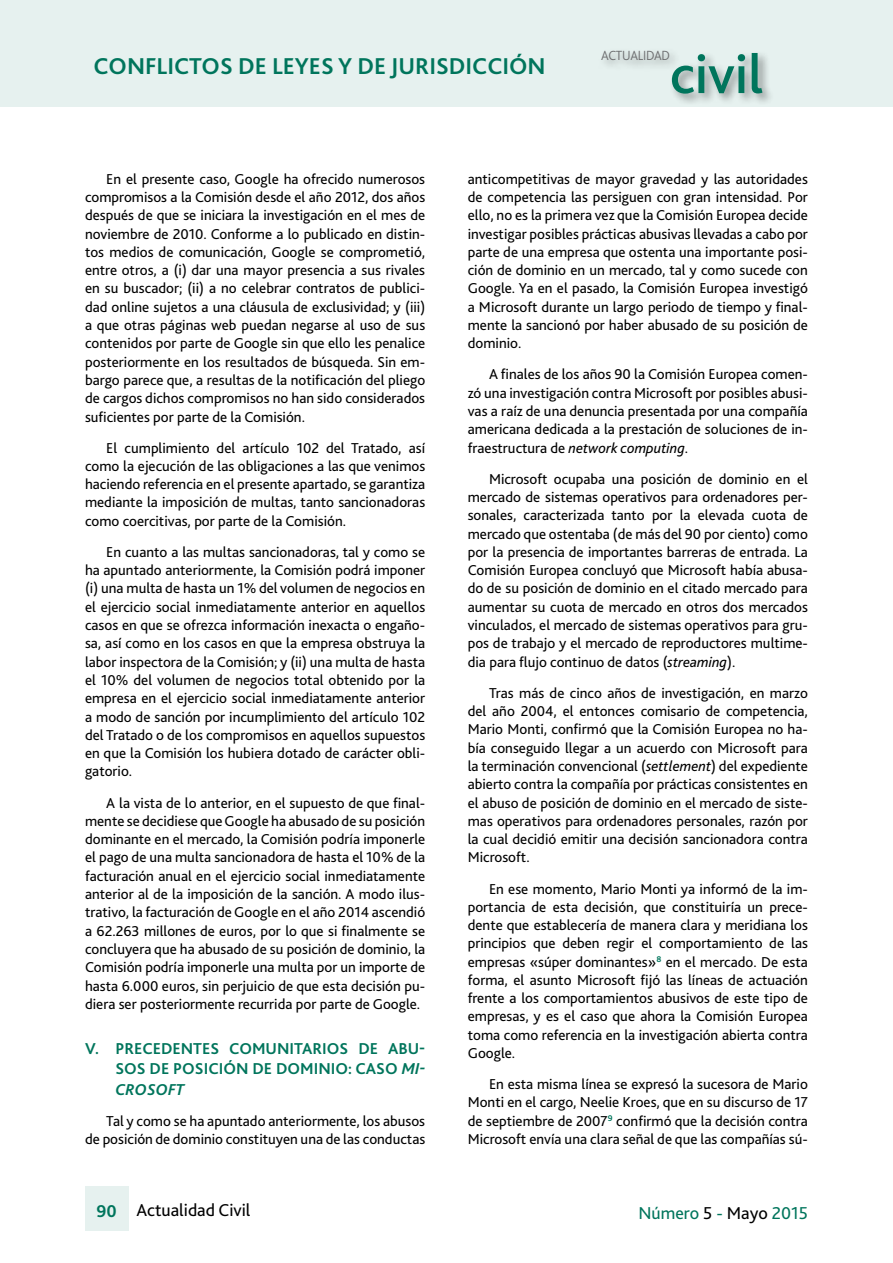
<style>
.page{position:relative;width:893px;height:1263px;background:#fff}
.page>*{position:absolute;margin:0;border:0;box-sizing:border-box;transform-origin:0 0}
.t1{font:500 56.7px "Bliss 2";color:#00755c}
.t2{font:700 24px "Bliss 2";color:#00755c}
.t3{font:18px "Bliss 2";color:#000}
.t4{font:18px "Bliss 2";color:#00755c}
.t5{font:700 16.5px/20.1px "Bliss 2";color:#00755c;text-align:justify}
.t6{font:15px/18.3px "Bliss 2";color:#000;text-align:justify}
.t7{font:300 13.95px "Bliss 2";letter-spacing:-.02em;color:#6b6c6e;scale:.94 1}
.s1{font-style:italic}
.s2{font-weight:700;color:#00755c}
.s3{color:#000}
</style>
<div class="page">
<div style="left:0;top:0;width:893px;height:106px;background:#e6f1ef"></div>
<div style="left:597px;top:47px;width:177px;height:59px;background:#000;opacity:.4"></div>
<div style="left:85px;top:1186px;width:43px;height:44px;background:#e6f1ef"></div>
<p class="t2" style="left:94px;top:51px;width:454px">CONFLICTOS DE LEYES Y DE JURISDICCIÓN</p>
<p class="t7" style="left:601px;top:46px;width:75px">ACTUALIDAD</p>
<p class="t1" style="left:670px;top:39px;width:95px">civil</p>
<p class="t6" style="left:85px;top:169px;width:342px;text-indent:21px">En el presente caso, Google ha ofrecido numerosos compromisos a la Comisión desde el año 2012, dos años después de que se iniciara la investigación en el mes de noviembre de 2010. Conforme a lo publicado en distin&shy;tos medios de comunicación, Google se comprometió, entre otros, a (i) dar una mayor presencia a sus rivales en su buscador; (ii) a no celebrar contratos de publici&shy;dad online sujetos a una cláusula de exclusividad; y (iii) a que otras páginas web puedan negarse al uso de sus contenidos por parte de Google sin que ello les penalice posteriormente en los resultados de búsqueda. Sin em&shy;bargo parece que, a resultas de la notificación del pliego de cargos dichos compromisos no han sido considerados suficientes por parte de la Comisión.</p>
<p class="t6" style="left:85px;top:438px;width:342px;text-indent:21px">El cumplimiento del artículo 102 del Tratado, así como la ejecución de las obligaciones a las que venimos haciendo referencia en el presente apartado, se garantiza mediante la imposición de multas, tanto sancionadoras como coercitivas, por parte de la Comisión.</p>
<p class="t6" style="left:85px;top:542px;width:342px;text-indent:21px">En cuanto a las multas sancionadoras, tal y como se ha apuntado anteriormente, la Comisión podrá imponer (i) una multa de hasta un 1% del volumen de negocios en el ejercicio social inmediatamente anterior en aquellos casos en que se ofrezca información inexacta o engaño&shy;sa, así como en los casos en que la empresa obstruya la labor inspectora de la Comisión; y (ii) una multa de hasta el 10% del volumen de negocios total obtenido por la empresa en el ejercicio social inmediatamente anterior a modo de sanción por incumplimiento del artículo 102 del Tratado o de los compromisos en aquellos supuestos en que la Comisión los hubiera dotado de carácter obli&shy;gatorio.</p>
<p class="t6" style="left:85px;top:793px;width:342px;text-indent:21px">A la vista de lo anterior, en el supuesto de que final&shy;mente se decidiese que Google ha abusado de su posición dominante en el mercado, la Comisión podría imponerle el pago de una multa sancionadora de hasta el 10% de la facturación anual en el ejercicio social inmediatamente anterior al de la imposición de la sanción. A modo ilus&shy;trativo, la facturación de Google en el año 2014 ascendió a 62.263 millones de euros, por lo que si finalmente se concluyera que ha abusado de su posición de dominio, la Comisión podría imponerle una multa por un importe de hasta 6.000 euros, sin perjuicio de que esta decisión pu&shy;diera ser posteriormente recurrida por parte de Google.</p>
<p class="t5" style="left:115px;top:1038px;width:311px;text-indent:-30px">V. PRECEDENTES COMUNITARIOS DE ABU-SOS DE POSICIÓN DE DOMINIO: CASO <span class="s1">MI-CROSOFT</span></p>
<p class="t6" style="left:85px;top:1111px;width:342px;text-align:right">Tal y como se ha apuntado anteriormente, los abusos<br>de posición de dominio constituyen una de las conductas</p>
<p class="t6" style="left:468px;top:169px;width:342px">anticompetitivas de mayor gravedad y las autoridades de competencia las persiguen con gran intensidad. Por ello, no es la primera vez que la Comisión Europea decide investigar posibles prácticas abusivas llevadas a cabo por parte de una empresa que ostenta una importante posi&shy;ción de dominio en un mercado, tal y como sucede con Google. Ya en el pasado, la Comisión Europea investigó a Microsoft durante un largo periodo de tiempo y final&shy;mente la sancionó por haber abusado de su posición de dominio.</p>
<p class="t6" style="left:468px;top:365px;width:342px;text-indent:21px">A finales de los años 90 la Comisión Europea comen&shy;zó una investigación contra Microsoft por posibles abusi&shy;vas a raíz de una denuncia presentada por una compañía americana dedicada a la prestación de soluciones de in&shy;fraestructura de <span class="s1">network computing</span>.</p>
<p class="t6" style="left:468px;top:469px;width:342px;text-indent:21px">Microsoft ocupaba una posición de dominio en el mercado de sistemas operativos para ordenadores per&shy;sonales, caracterizada tanto por la elevada cuota de mercado que ostentaba (de más del 90 por ciento) como por la presencia de importantes barreras de entrada. La Comisión Europea concluyó que Microsoft había abusa&shy;do de su posición de dominio en el citado mercado para aumentar su cuota de mercado en otros dos mercados vinculados, el mercado de sistemas operativos para gru&shy;pos de trabajo y el mercado de reproductores multime&shy;dia para flujo continuo de datos (<span class="s1">streaming</span>).</p>
<p class="t6" style="left:468px;top:683px;width:342px;text-indent:21px">Tras más de cinco años de investigación, en marzo del año 2004, el entonces comisario de competencia, Mario Monti, confirmó que la Comisión Europea no ha&shy;bía conseguido llegar a un acuerdo con Microsoft para la terminación convencional (<span class="s1">settlement</span>) del expediente abierto contra la compañía por prácticas consistentes en el abuso de posición de dominio en el mercado de siste&shy;mas operativos para ordenadores personales, razón por la cual decidió emitir una decisión sancionadora contra Microsoft.</p>
<p class="t6" style="left:468px;top:879px;width:342px;text-indent:21px">En ese momento, Mario Monti ya informó de la im&shy;portancia de esta decisión, que constituiría un prece&shy;dente que establecería de manera clara y meridiana los principios que deben regir el comportamiento de las empresas «súper dominantes»<sup>8</sup> en el mercado. De esta forma, el asunto Microsoft fijó las líneas de actuación frente a los comportamientos abusivos de este tipo de empresas, y es el caso que ahora la Comisión Europea toma como referencia en la investigación abierta contra Google.</p>
<p class="t6" style="left:468px;top:1074px;width:342px;text-indent:21px">En esta misma línea se expresó la sucesora de Mario Monti en el cargo, Neelie Kroes, que en su discurso de 17 de septiembre de 2007<sup>9</sup> confirmó que la decisión contra Microsoft envía una clara señal de que las compañías sú-</p>
<p class="t3" style="left:97px;top:1199px;width:155px"><span class="s2">90</span> Actualidad Civil</p>
<p class="t4" style="left:638px;top:1202px;width:171px">Número <span class="s3">5</span> - <span class="s3">Mayo</span> 2015</p>
</div>
